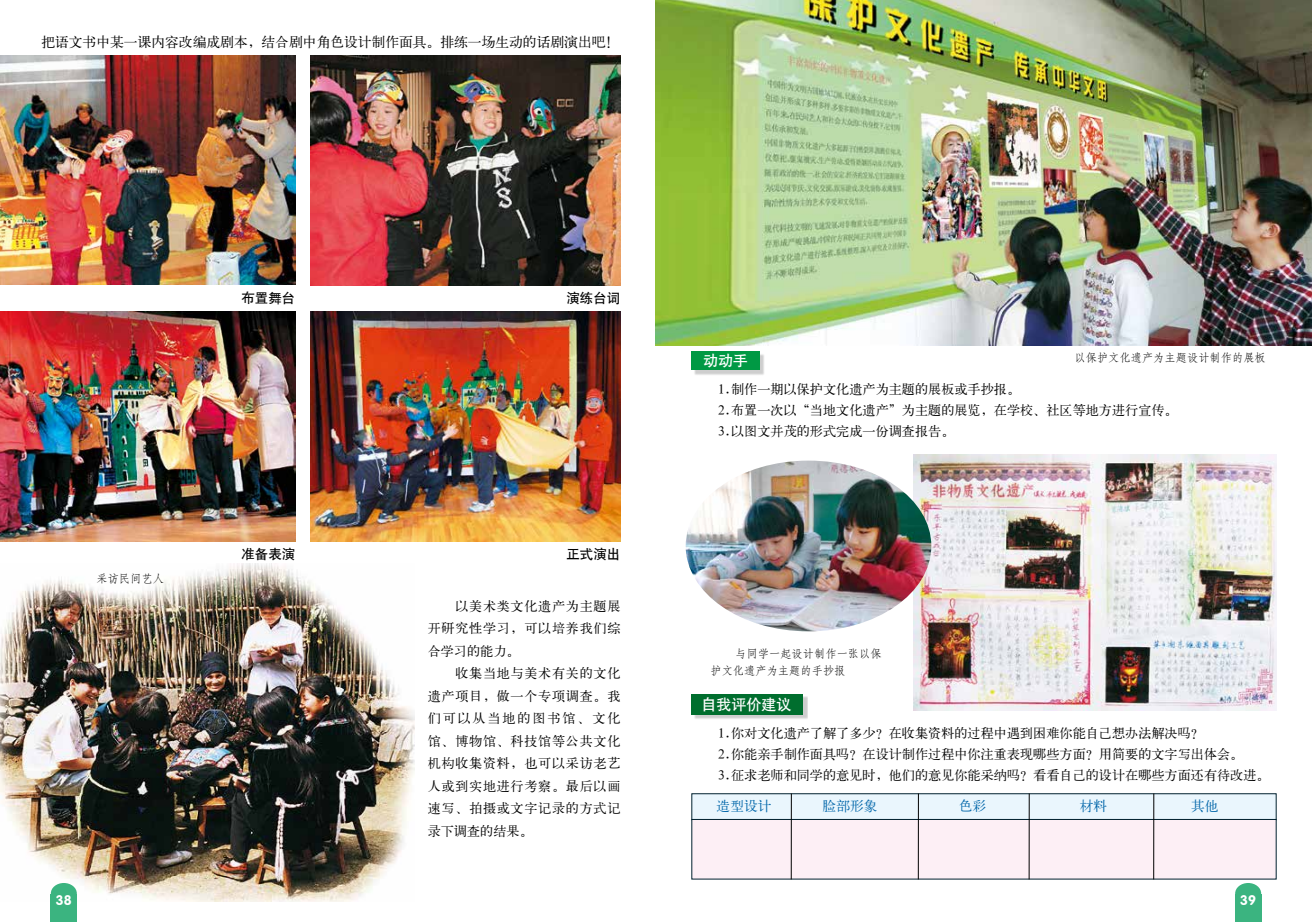
<style>
.page{position:relative;width:1312px;height:922px;background:#fff}
.page>*{position:absolute;margin:0;border:0;box-sizing:border-box;transform-origin:0 0}
.t1{font:15px "H Yb 1 gj";color:#fff}
.t2{font:13.75px "H Ya 1 gj";color:#000}
.t3{font:13.75px "H Ya 1 gj";color:#0065a9}
.t4{font:13.75px "FZY4 JW GB1 0";color:#fff}
.t5{font:13.38px "H Yb 1 gj";color:#000}
.t6{font:13.12px/22.5px "H Ya 1 gj";color:#000;text-align:justify}
.t7{font:11.25px/17.5px "H Yd 1 gj";color:#000}
</style>
<div class="page">
<img style="left:0;top:563px;width:414px;height:338px">
<div style="left:1234px;top:894px;width:26px;height:27px;background:#3bb480"></div>
<div style="left:1234px;top:882px;width:26px;height:21px;background:#3bb480;border-radius:50%"></div>
<div style="left:51px;top:894px;width:26px;height:27px;background:#3bb480"></div>
<div style="left:51px;top:882px;width:26px;height:21px;background:#3bb480;border-radius:50%"></div>
<img style="left:0;top:55px;width:295px;height:230px">
<img style="left:310px;top:55px;width:310px;height:230px">
<img style="left:310px;top:311px;width:310px;height:230px">
<img style="left:0;top:311px;width:295px;height:230px">
<img style="left:913px;top:454px;width:363px;height:256px">
<div style="left:693px;top:695px;width:115px;height:24px;background:#000;opacity:.2"></div>
<div style="left:691px;top:693px;width:112px;height:21px;background:#006e2e"></div>
<div style="left:691px;top:793px;width:585px;height:27px;background:#eaf6fd"></div>
<div style="left:691px;top:818px;width:585px;height:61px;background:#fdeff5;border:1px solid #01212f"></div>
<hr style="left:790px;top:793px;width:1px;height:86px;background:#000">
<hr style="left:1028px;top:793px;width:1px;height:86px;background:#000">
<hr style="left:917px;top:793px;width:1px;height:86px;background:#000">
<hr style="left:1152px;top:793px;width:1px;height:86px;background:#000">
<img style="left:685px;top:460px;width:246px;height:171px">
<img style="left:656px;top:0;width:655px;height:345px">
<div style="left:693px;top:353px;width:71px;height:22px;background:#000;opacity:.2"></div>
<div style="left:691px;top:351px;width:68px;height:19px;background:#094"></div>
<p class="t2" style="left:41px;top:35px;width:579px">把语文书中某一课内容改编成剧本，结合剧中角色设计制作面具。排练一场生动的话剧演出吧！</p>
<p class="t5" style="left:241px;top:291px;width:55px">布置舞台</p>
<p class="t5" style="left:566px;top:291px;width:55px">演练台词</p>
<p class="t7" style="left:96px;top:569px;width:69px">采访民间艺人</p>
<p class="t5" style="left:241px;top:547px;width:55px">准备表演</p>
<p class="t5" style="left:566px;top:547px;width:55px">正式演出</p>
<p class="t6" style="left:427px;top:594px;width:194px;text-indent:28px">以美术类文化遗产为主题展开研究性学习，可以培养我们综合学习的能力。</p>
<p class="t6" style="left:427px;top:661px;width:194px;text-indent:28px">收集当地与美术有关的文化遗产项目，做一个专项调查。我们可以从当地的图书馆、文化馆、博物馆、科技馆等公共文化机构收集资料，也可以采访老艺人或到实地进行考察。最后以画速写、拍摄或文字记录的方式记录下调查的结果。</p>
<p class="t7" style="left:1074px;top:349px;width:193px">以保护文化遗产为主题设计制作的展板</p>
<p class="t1" style="left:703px;top:353px;width:46px">动动手</p>
<p class="t6" style="left:718px;top:379px;width:461px;line-height:20.6px;text-align:left">1.制作一期以保护文化遗产为主题的展板或手抄报。<br>2.布置一次以“当地文化遗产”为主题的展览，在学校、社区等地方进行宣传。<br>3.以图文并茂的形式完成一份调查报告。</p>
<p class="t7" style="left:710px;top:644px;width:173px;text-indent:25px">与同学一起设计制作一张以保护文化遗产为主题的手抄报</p>
<p class="t1" style="left:701px;top:696px;width:91px">自我评价建议</p>
<p class="t6" style="left:718px;top:722px;width:553px;line-height:20.6px;text-align:left">1.你对文化遗产了解了多少？在收集资料的过程中遇到困难你能自己想办法解决吗？<br>2.你能亲手制作面具吗？在设计制作过程中你注重表现哪些方面？用简要的文字写出体会。<br>3.征求老师和同学的意见时，他们的意见你能采纳吗？看看自己的设计在哪些方面还有待改进。</p>
<p class="t3" style="left:716px;top:798px;width:56px">造型设计</p>
<p class="t3" style="left:822px;top:798px;width:56px">脸部形象</p>
<p class="t3" style="left:958px;top:798px;width:29px">色彩</p>
<p class="t3" style="left:1079px;top:798px;width:29px">材料</p>
<p class="t3" style="left:1190px;top:798px;width:29px">其他</p>
<p class="t4" style="left:56px;top:891px;width:17px">38</p>
<p class="t4" style="left:1239px;top:891px;width:17px">39</p>
</div>
